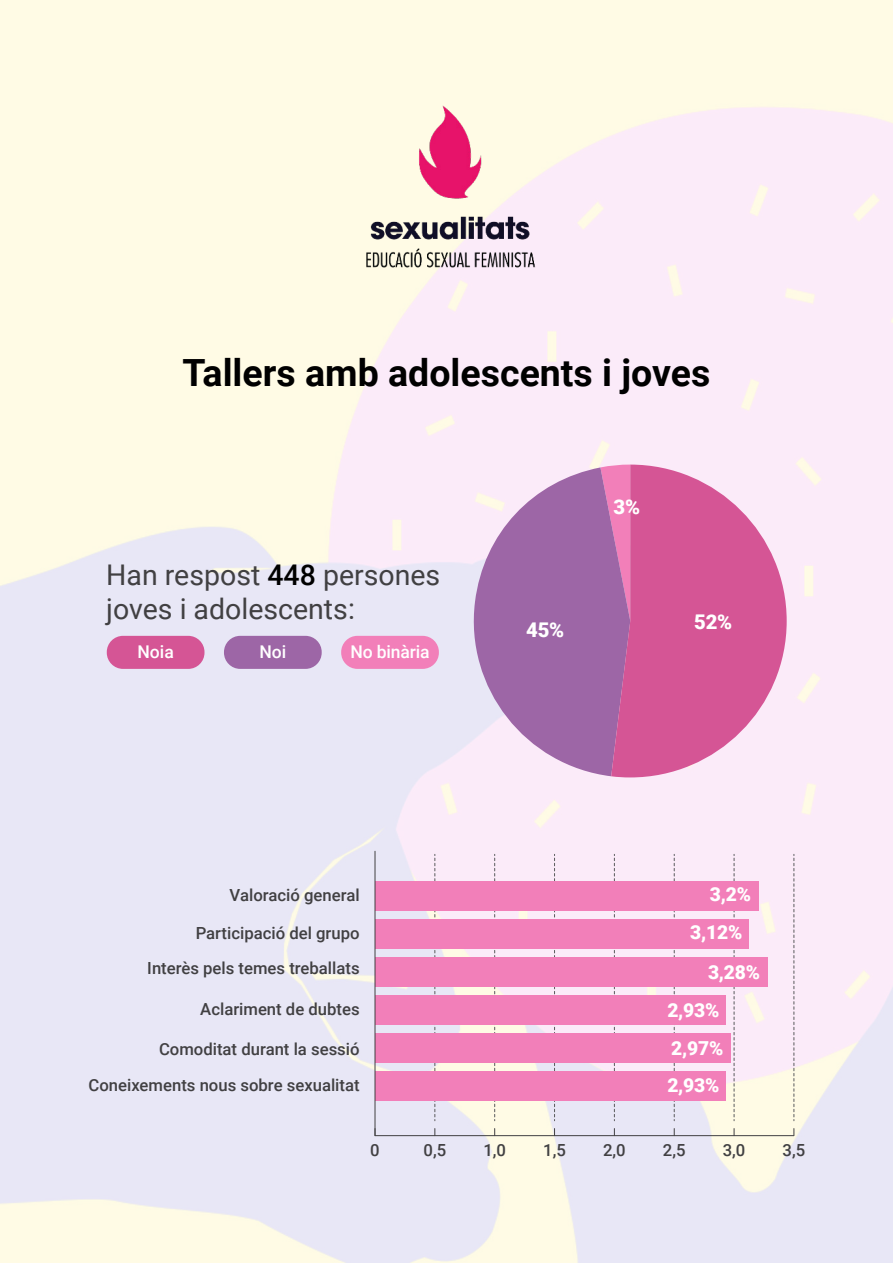
<style>
.page{position:relative;width:893px;height:1263px;background:#fff}
.page>*{position:absolute;margin:0;border:0;box-sizing:border-box;transform-origin:0 0}
.t1{font:700 37.5px "Roboto";color:#000}
.t2{font:33.75px "Roboto";letter-spacing:-.02em;color:#231f20}
.t3{font:28.5px/34.2px "Roboto";color:#414042}
.t4{font:900 20.25px "Roboto";color:#fff}
.t5{font:900 19.2px "Roboto";letter-spacing:-.01em;color:#fff}
.t6{font:500 17.55px "Roboto";letter-spacing:-.01em;color:#fff}
.t7{font:500 16.65px/35px "Roboto";color:#414042;text-align:right}
.s1{font-weight:500;color:#000}
</style>
<div class="page">
<img style="left:0;top:0;width:893px;height:1263px">
<img style="left:353px;top:99px;width:195px;height:174px">
<svg style="left:464px;top:467px;width:147px;height:309px;background:#b78cbd"></svg>
<svg style="left:611px;top:465px;width:176px;height:312px;background:#da74aa"></svg>
<svg style="left:434px;top:854px;width:1px;height:267px"></svg>
<svg style="left:494px;top:854px;width:1px;height:267px"></svg>
<svg style="left:554px;top:854px;width:1px;height:267px"></svg>
<svg style="left:614px;top:854px;width:1px;height:267px"></svg>
<svg style="left:674px;top:854px;width:1px;height:267px"></svg>
<svg style="left:734px;top:854px;width:1px;height:267px"></svg>
<svg style="left:793px;top:854px;width:1px;height:267px"></svg>
<div style="left:375px;top:1071px;width:351px;height:29px;background:#f27fb9"></div>
<div style="left:375px;top:1033px;width:355px;height:29px;background:#f27fb9"></div>
<div style="left:375px;top:995px;width:351px;height:29px;background:#f27fb9"></div>
<div style="left:375px;top:957px;width:393px;height:29px;background:#f27fb9"></div>
<div style="left:375px;top:919px;width:373px;height:29px;background:#f27fb9"></div>
<div style="left:375px;top:881px;width:383px;height:30px;background:#f27fb9"></div>
<hr style="left:375px;top:1135px;width:419px;height:1px;background:#414042">
<hr style="left:374px;top:851px;width:1px;height:285px;background:#414042">
<div style="left:107px;top:636px;width:97px;height:33px;background:#d55595;border-radius:16px"></div>
<div style="left:224px;top:636px;width:98px;height:33px;background:#9d66a6;border-radius:16px"></div>
<div style="left:341px;top:636px;width:98px;height:33px;background:#f27fb9;border-radius:16px"></div>
<h1 class="t1" style="left:182px;top:347px;width:529px">Tallers amb adolescents i joves</h1>
<h3 class="t3" style="left:106px;top:556px;width:336px">Han respost <span class="s1">448</span> persones joves i adolescents:</h3>
<h2 class="t2" style="left:102px;top:566px;width:234px">persones joves i</h2>
<h2 class="t2" style="left:108px;top:571px;width:185px">adolescents:</h2>
<p class="t6" style="left:137px;top:639px;width:38px">Noia</p>
<p class="t6" style="left:259px;top:639px;width:28px">Noi</p>
<p class="t6" style="left:350px;top:639px;width:80px">No binària</p>
<p class="t4" style="left:526px;top:615px;width:40px">45%</p>
<p class="t4" style="left:613px;top:493px;width:28px">3%</p>
<p class="t4" style="left:694px;top:608px;width:40px">52%</p>
<p class="t7" style="left:230px;top:877px;width:132px">Valoració general</p>
<p class="t7" style="left:147px;top:915px;width:214px">Participació del grupo<br>Interès pels temes treballats</p>
<p class="t7" style="left:200px;top:991px;width:161px">Aclariment de dubtes</p>
<p class="t7" style="left:89px;top:1030px;width:273px;line-height:36.2px">Comoditat durant la sessió<br>Coneixements nous sobre sexualitat</p>
<p class="t7" style="left:370px;top:1132px;width:11px">0</p>
<p class="t7" style="left:424px;top:1132px;width:24px">0,5</p>
<p class="t7" style="left:483px;top:1132px;width:24px">1,0</p>
<p class="t7" style="left:543px;top:1132px;width:24px">1,5</p>
<p class="t7" style="left:603px;top:1132px;width:24px">2,0</p>
<p class="t5" style="left:710px;top:881px;width:43px">3,2%</p>
<p class="t5" style="left:690px;top:919px;width:54px">3,12%</p>
<p class="t5" style="left:708px;top:958px;width:54px">3,28%</p>
<p class="t5" style="left:667px;top:997px;width:54px">2,93%</p>
<p class="t5" style="left:671px;top:1034px;width:54px">2,97%</p>
<p class="t5" style="left:667px;top:1071px;width:54px">2,93%</p>
<p class="t7" style="left:663px;top:1132px;width:24px">2,5</p>
<p class="t7" style="left:723px;top:1132px;width:24px">3,0</p>
<p class="t7" style="left:783px;top:1132px;width:24px">3,5</p>
</div>
